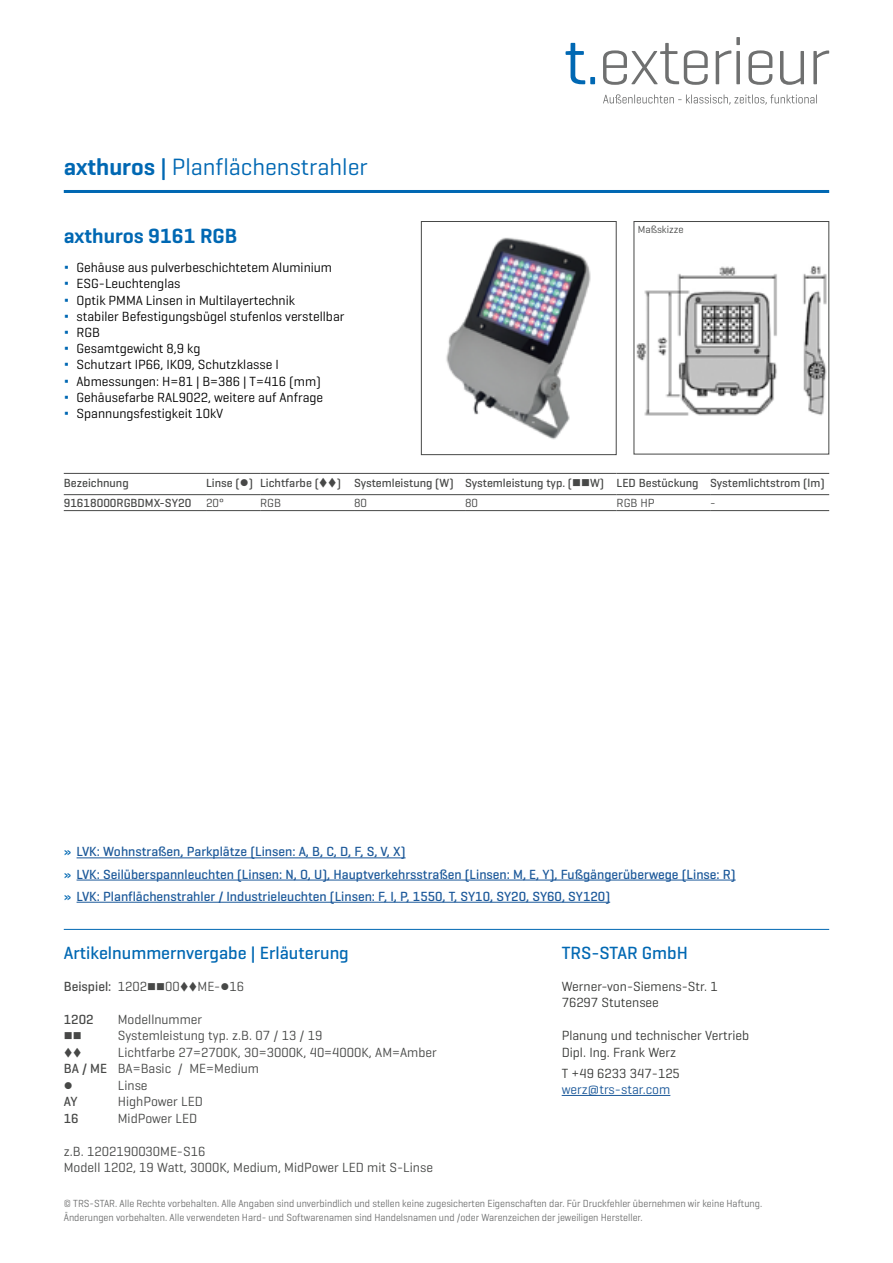
<style>
.page{position:relative;width:893px;height:1263px;background:#fff}
.page>*{position:absolute;margin:0;border:0;box-sizing:border-box;transform-origin:0 0}
.t1{font:24px "Geogrotesque";color:#0068b3}
.t2{font:600 21px "Geogrotesque";color:#0068b3}
.t3{font:500 18px "Geogrotesque";color:#0068b3}
.t4{font:13.5px/16.2px "Geogrotesque";color:#000}
.t5{font:500 13.5px/22.2px "Geogrotesque";color:#1b5899}
.t6{font:13.5px/16.5px "Geogrotesque";color:#474847}
.t7{font:13.5px/16.5px "Geogrotesque";color:#383937}
.t8{font:13.5px "Geogrotesque";color:#1b5899}
.t9{font:500 13.5px "Geogrotesque";color:#474847}
.t10{font:500 12px/20.5px "Geogrotesque";color:#474847}
.t11{font:12px "Geogrotesque";color:#474847}
.t12{font:12px "Wingdings";color:#474847}
.t13{font:10.5px/13.5px "Geogrotesque";color:#6f7070;scale:.95 1}
.t14{font:10.5px "Geogrotesque";color:#474847}
.s1{font-weight:600}
.s2{font-weight:500}
.s3{font-weight:300;font-size:15px;color:#0068b3}
.s4{font-weight:400}
.s5{color:#0068b3}
</style>
<div class="page">
<hr style="left:64px;top:190px;width:765px;height:3px;background:#0068b3">
<hr style="left:64px;top:929px;width:765px;height:1px;background:#0068b3">
<img style="left:446px;top:237px;width:145px;height:203px">
<div style="left:421px;top:221px;width:196px;height:234px;border:1px solid #474847"></div>
<img style="left:636px;top:266px;width:191px;height:150px">
<hr style="left:562px;top:1095px;width:108px;height:1px;background:#1b5899">
<svg style="left:566px;top:43px;width:29px;height:41px"></svg>
<svg style="left:603px;top:43px;width:105px;height:42px"></svg>
<svg style="left:716px;top:37px;width:24px;height:47px"></svg>
<svg style="left:748px;top:50px;width:24px;height:35px"></svg>
<svg style="left:780px;top:51px;width:24px;height:34px"></svg>
<svg style="left:813px;top:50px;width:16px;height:34px"></svg>
<svg style="left:603px;top:94px;width:214px;height:11px"></svg>
<hr style="left:77px;top:858px;width:329px;height:1px;background:#1b5899">
<hr style="left:77px;top:880px;width:659px;height:1px;background:#1b5899">
<hr style="left:77px;top:902px;width:533px;height:1px;background:#1b5899">
<hr style="left:64px;top:473px;width:142px;height:1px;background:#474847">
<hr style="left:206px;top:473px;width:54px;height:1px;background:#474847">
<hr style="left:260px;top:473px;width:94px;height:1px;background:#474847">
<hr style="left:354px;top:473px;width:111px;height:1px;background:#474847">
<hr style="left:465px;top:473px;width:152px;height:1px;background:#474847">
<hr style="left:617px;top:473px;width:93px;height:1px;background:#474847">
<hr style="left:710px;top:473px;width:119px;height:1px;background:#474847">
<hr style="left:64px;top:494px;width:142px;height:1px;background:#474847">
<hr style="left:206px;top:494px;width:54px;height:1px;background:#474847">
<hr style="left:260px;top:494px;width:94px;height:1px;background:#474847">
<hr style="left:354px;top:494px;width:111px;height:1px;background:#474847">
<hr style="left:465px;top:494px;width:152px;height:1px;background:#474847">
<hr style="left:617px;top:494px;width:93px;height:1px;background:#474847">
<hr style="left:710px;top:494px;width:119px;height:1px;background:#474847">
<hr style="left:64px;top:510px;width:142px;height:1px;background:#474847">
<hr style="left:206px;top:510px;width:54px;height:1px;background:#474847">
<hr style="left:260px;top:510px;width:94px;height:1px;background:#474847">
<hr style="left:354px;top:510px;width:111px;height:1px;background:#474847">
<hr style="left:465px;top:510px;width:152px;height:1px;background:#474847">
<hr style="left:617px;top:510px;width:93px;height:1px;background:#474847">
<hr style="left:710px;top:510px;width:119px;height:1px;background:#474847">
<h1 class="t1" style="left:64px;top:152px;width:306px"><span class="s1">axthuros</span> <span class="s2">|</span> Planflächenstrahler</h1>
<h2 class="t2" style="left:64px;top:223px;width:175px">axthuros 9161 RGB</h2>
<p class="t4" style="left:64px;top:259px;width:282px"><span class="s3">Δ</span> Gehäuse aus pulverbeschichtetem Aluminium<br><span class="s3">Δ</span> ESG-Leuchtenglas<br><span class="s3">Δ</span> Optik PMMA Linsen in Multilayertechnik<br><span class="s3">Δ</span> stabiler Befestigungsbügel stufenlos verstellbar <span class="s3">Δ</span> RGB<br><span class="s3">Δ</span> Gesamtgewicht 8,9 kg<br><span class="s3">Δ</span> Schutzart IP66, IK09, Schutzklasse I<br><span class="s3">Δ</span> Abmessungen: H=81 | B=386 | T=416 (mm)<br><span class="s3">Δ</span> Gehäusefarbe RAL9022, weitere auf Anfrage<br><span class="s3">Δ</span> Spannungsfestigkeit 10kV</p>
<p class="t14" style="left:638px;top:223px;width:47px">Maßskizze</p>
<p class="t10" style="left:64px;top:472px;width:762px;text-indent:142px">Linse (●) Lichtfarbe (▼▼) Systemleistung (W) Systemleistung typ. (■■W) LED Bestückung Systemlichtstrom (lm)<br>91618000RGBDMX-SY20 <span class="s4">20°</span></p>
<p class="t10" style="left:64px;top:472px;width:66px">Bezeichnung</p>
<p class="t11" style="left:260px;top:496px;width:22px">RGB</p>
<p class="t11" style="left:354px;top:496px;width:15px">80</p>
<p class="t11" style="left:465px;top:496px;width:15px">80</p>
<p class="t11" style="left:617px;top:496px;width:39px">RGB HP</p>
<p class="t11" style="left:710px;top:496px;width:7px">-</p>
<p class="t5" style="left:64px;top:840px;width:673px"><span class="s5">»</span> LVK: Wohnstraßen, Parkplätze (Linsen: A, B, C, D, F, S, V, X)<br><span class="s5">»</span> LVK: Seilüberspannleuchten (Linsen: N, O, U), Hauptverkehrsstraßen (Linsen: M, E, Y), Fußgängerüberwege (Linse: R) <span class="s5">»</span> LVK: Planflächenstrahler / Industrieleuchten (Linsen: F, I, P, 1550, T, SY10, SY20, SY60, SY120)</p>
<h3 class="t3" style="left:64px;top:942px;width:287px">Artikelnummernvergabe | Erläuterung</h3>
<h3 class="t3" style="left:562px;top:942px;width:128px">TRS-STAR GmbH</h3>
<p class="t6" style="left:64px;top:977px;width:182px"><span class="s2">Beispiel:</span> 1202■■00▼▼ME-●16</p>
<p class="t9" style="left:64px;top:1010px;width:31px">1202</p>
<p class="t6" style="left:118px;top:1010px;width:86px">Modellnummer</p>
<p class="t6" style="left:118px;top:1027px;width:206px">Systemleistung typ. z.B. 07 / 13 / 19</p>
<p class="t6" style="left:64px;top:1043px;width:374px;text-indent:54px">Lichtfarbe 27=2700K, 30=3000K, 40=4000K, AM=Amber<br><span class="s2">BA / ME</span> BA=Basic / ME=Medium</p>
<p class="t12" style="left:64px;top:1079px;width:10px">●</p>
<p class="t6" style="left:118px;top:1076px;width:31px">Linse</p>
<p class="t9" style="left:64px;top:1093px;width:15px">AY</p>
<p class="t6" style="left:118px;top:1093px;width:87px">HighPower LED</p>
<p class="t9" style="left:64px;top:1109px;width:16px">16</p>
<p class="t6" style="left:118px;top:1109px;width:81px">MidPower LED</p>
<p class="t6" style="left:64px;top:1142px;width:371px">z.B. 1202190030ME-S16<br>Modell 1202, 19 Watt, 3000K, Medium, MidPower LED mit S-Linse</p>
<p class="t7" style="left:562px;top:977px;width:158px">Werner-von-Siemens-Str. 1<br>76297 Stutensee</p>
<p class="t7" style="left:562px;top:1027px;width:189px">Planung und technischer Vertrieb<br>Dipl. Ing. Frank Werz</p>
<p class="t7" style="left:562px;top:1064px;width:120px">T +49 6233 347-125</p>
<p class="t8" style="left:562px;top:1081px;width:110px">werz@trs-star.com</p>
<p class="t13" style="left:64px;top:1196px;width:737px">© TRS-STAR. Alle Rechte vorbehalten. Alle Angaben sind unverbindlich und stellen keine zugesicherten Eigenschaften dar. Für Druckfehler übernehmen wir keine Haftung.<br>Änderungen vorbehalten. Alle verwendeten Hard- und Softwarenamen sind Handelsnamen und /oder Warenzeichen der jeweiligen Hersteller.</p>
</div>
